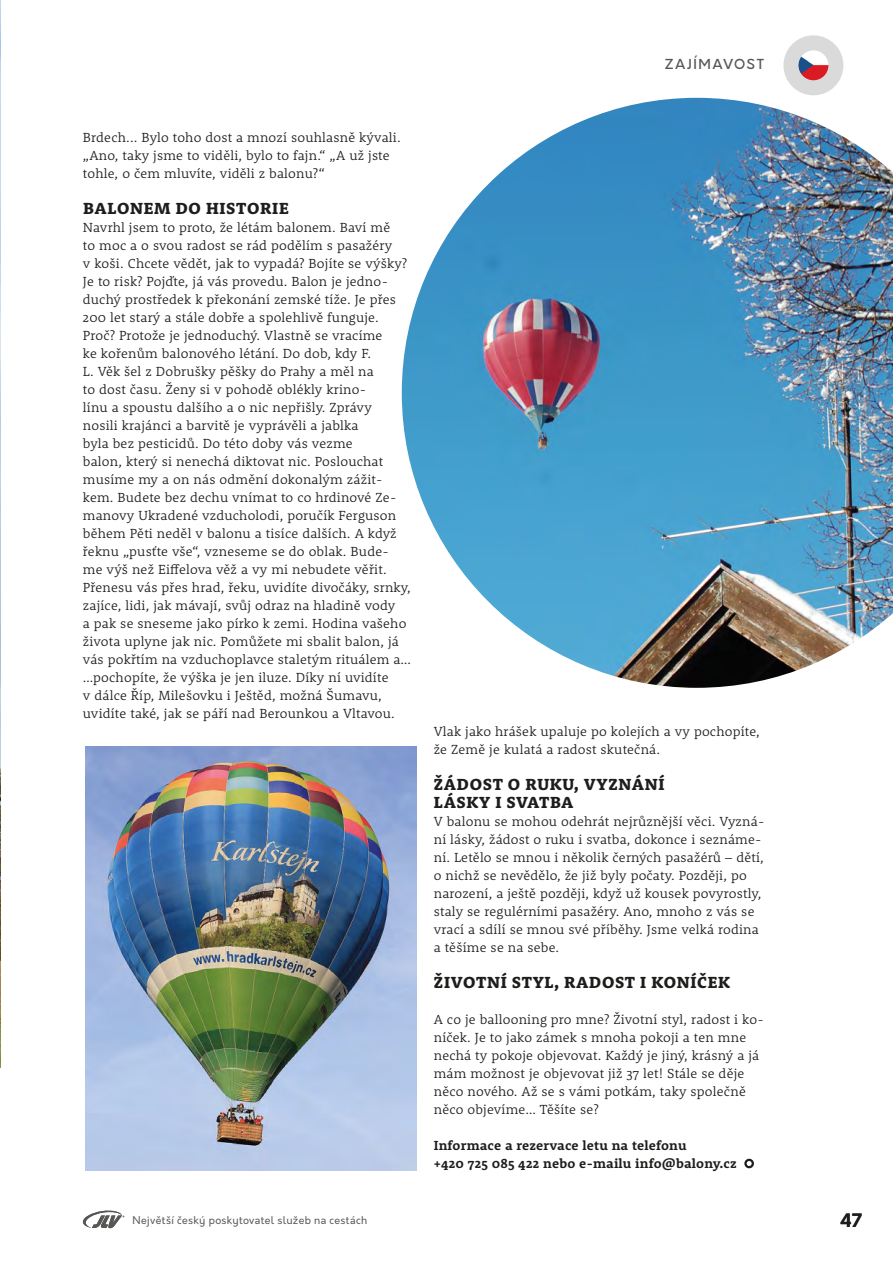
<style>
.page{position:relative;width:893px;height:1263px;background:#fff}
.page>*{position:absolute;margin:0;border:0;box-sizing:border-box;transform-origin:0 0}
.t1{font:700 18px "Orkney";color:#1d1d1b}
.text_hedline{font:800 16.5px/18px "Rooney";letter-spacing:.04em;color:#1d1d1b}
.text_zakladni{font:300 13.5px/18px "Rooney";letter-spacing:.015em;color:#1d1d1b}
.text_zakladni-2{font:700 13.5px/18px "Rooney";letter-spacing:.015em;color:#1d1d1b}
.t2{font:500 13.5px "Orkney";letter-spacing:.105em;color:#575756}
.t3{font:10.5px "Orkney";letter-spacing:.035em;color:#575756}
</style>
<div class="page">
<img style="left:402px;top:98px;width:491px;height:590px">
<img style="left:0;top:1px;width:1px;height:1066px">
<img style="left:85px;top:746px;width:332px;height:425px">
<div style="left:744px;top:1159px;width:10px;height:9px;border:2px solid #1d1d1b;border-radius:50%"></div>
<img style="left:799px;top:51px;width:28px;height:28px">
<div style="left:783px;top:35px;width:60px;height:60px;border:15px solid #dadada;border-radius:50%"></div>
<svg style="left:83px;top:1210px;width:41px;height:18px"></svg>
<p class="t2" style="left:665px;top:55px;width:101px">ZAJÍMAVOST</p>
<p class="text_zakladni" style="left:83px;top:128px;width:319px">Brdech... Bylo toho dost a mnozí souhlasně kývali. „Ano, taky jsme to viděli, bylo to fajn.“ „A už jste tohle, o čem mluvíte, viděli z balonu?“</p>
<p class="text_hedline" style="left:83px;top:199px;width:207px">BALONEM DO HISTORIE</p>
<p class="text_zakladni" style="left:83px;top:218px;width:330px">Navrhl jsem to proto, že létám balonem. Baví mě<br>to moc a o svou radost se rád podělím s pasažéry<br>v koši. Chcete vědět, jak to vypadá? Bojíte se výšky?<br>Je to risk? Pojďte, já vás provedu. Balon je jedno&shy;duchý prostředek k překonání zemské tíže. Je přes 200 let starý a stále dobře a spolehlivě funguje.<br>Proč? Protože je jednoduchý. Vlastně se vracíme<br>ke kořenům balonového létání. Do dob, kdy F.<br>L. Věk šel z Dobrušky pěšky do Prahy a měl na<br>to dost času. Ženy si v pohodě oblékly krino-<br>línu a spoustu dalšího a o nic nepřišly. Zprávy<br>nosili krajánci a barvitě je vyprávěli a jablka<br>byla bez pesticidů. Do této doby vás vezme<br>balon, který si nenechá diktovat nic. Poslouchat musíme my a on nás odmění dokonalým zážit&shy;kem. Budete bez dechu vnímat to co hrdinové Ze&shy;manovy Ukradené vzducholodi, poručík Ferguson během Pěti neděl v balonu a tisíce dalších. A když řeknu „pusťte vše“, vzneseme se do oblak. Bude&shy;me výš než Eiffelova věž a vy mi nebudete věřit.<br>Přenesu vás přes hrad, řeku, uvidíte divočáky, srnky, zajíce, lidi, jak mávají, svůj odraz na hladině vody<br>a pak se sneseme jako pírko k zemi. Hodina vašeho života uplyne jak nic. Pomůžete mi sbalit balon, já vás pokřtím na vzduchoplavce staletým rituálem a…</p>
<p class="text_zakladni" style="left:83px;top:668px;width:313px">…pochopíte, že výška je jen iluze. Díky ní uvidíte v dálce Říp, Milešovku i Ještěd, možná Šumavu, uvidíte také, jak se páří nad Berounkou a Vltavou.</p>
<p class="text_zakladni" style="left:434px;top:722px;width:328px">Vlak jako hrášek upaluje po kolejích a vy pochopíte, že Země je kulatá a radost skutečná.</p>
<p class="text_hedline" style="left:434px;top:775px;width:232px">ŽÁDOST O RUKU, VYZNÁNÍ<br>LÁSKY I SVATBA</p>
<p class="text_zakladni" style="left:434px;top:812px;width:332px">V balonu se mohou odehrát nejrůznější věci. Vyzná&shy;ní lásky, žádost o ruku i svatba, dokonce i seznáme&shy;ní. Letělo se mnou i několik černých pasažérů – dětí, o nichž se nevědělo, že již byly počaty. Později, po narození, a ještě později, když už kousek povyrostly, staly se regulérními pasažéry. Ano, mnoho z vás se vrací a sdílí se mnou své příběhy. Jsme velká rodina a těšíme se na sebe.</p>
<p class="text_hedline" style="left:434px;top:973px;width:298px">ŽIVOTNÍ STYL, RADOST I KONÍČEK</p>
<p class="text_zakladni" style="left:434px;top:1010px;width:332px">A co je ballooning pro mne? Životní styl, radost i ko&shy;níček. Je to jako zámek s mnoha pokoji a ten mne nechá ty pokoje objevovat. Každý je jiný, krásný a já mám možnost je objevovat již 37 let! Stále se děje něco nového. Až se s vámi potkám, taky společně něco objevíme… Těšíte se?</p>
<p class="text_zakladni-2" style="left:434px;top:1136px;width:304px">Informace a rezervace letu na telefonu<br>+420 725 085 422 nebo e-mailu info@balony.cz</p>
<p class="t3" style="left:132px;top:1214px;width:236px">Největší český poskytovatel služeb na cestách</p>
<p class="t1" style="left:840px;top:1208px;width:23px">47</p>
</div>
